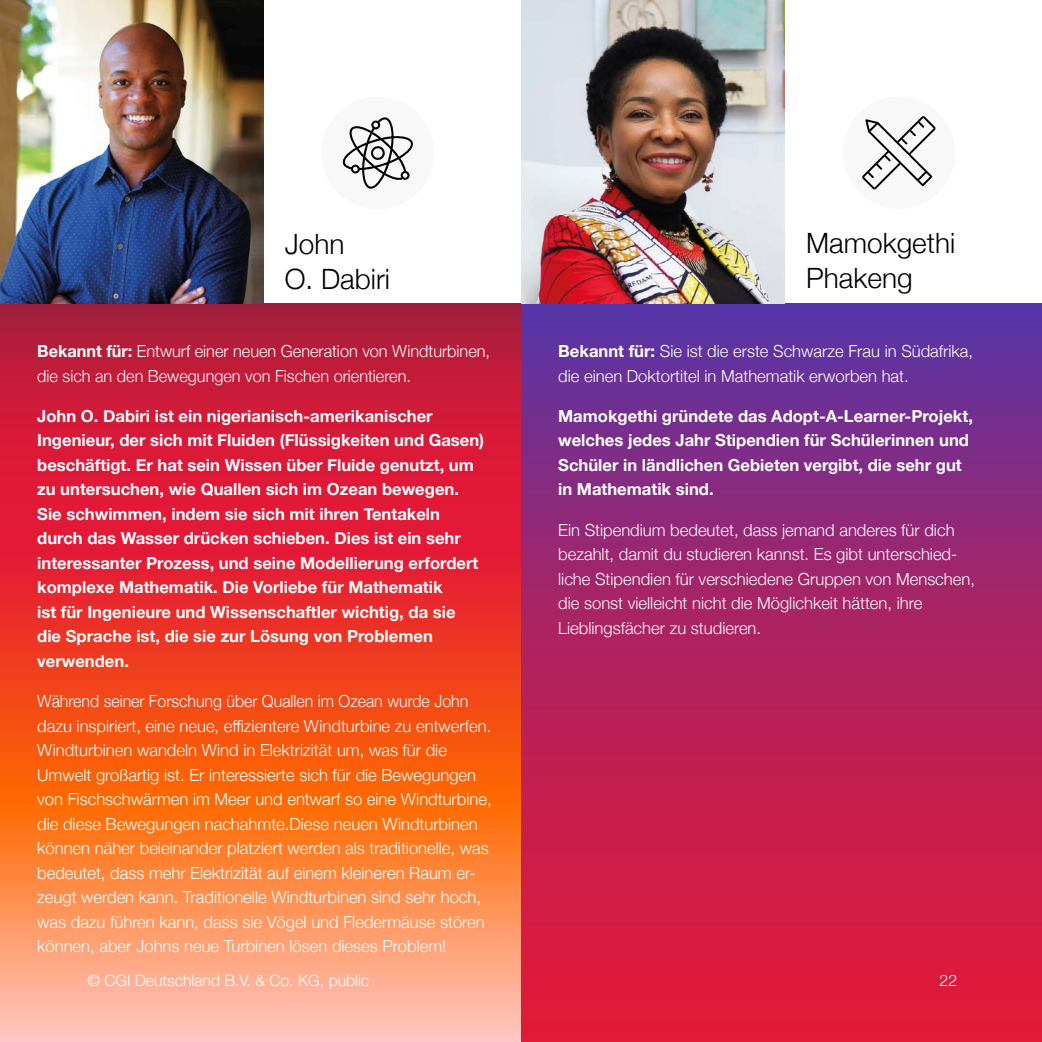
<style>
.page{position:relative;width:1042px;height:1042px;background:#fff}
.page>*{position:absolute;margin:0;border:0;box-sizing:border-box;transform-origin:0 0}
.t1{font:300 28px/35px "Helvetica Neue";color:#000}
.t2{font:700 16.62px/24.5px "Helvetica Neue";color:#fff}
.t3{font:300 16.62px/24.5px "Helvetica Neue";color:#fff;scale:.96 1}
.t4{font:300 16.62px/24.5px "Helvetica Neue";color:#fff}
.t5{font:300 15.75px "Helvetica Neue";color:#fff}
.s1{font-weight:700}
</style>
<div class="page">
<svg style="left:0;top:304px;width:521px;height:738px;background:#e9503c"></svg>
<div style="left:842px;top:96px;width:113px;height:113px;background:#f8f8f8;border-radius:50%"></div>
<div style="left:521px;top:304px;width:521px;height:738px;background:linear-gradient(to bottom,#63329d,#f0162c)"></div>
<svg style="left:862px;top:116px;width:74px;height:74px"></svg>
<div style="left:321px;top:97px;width:113px;height:112px;background:#f8f8f8;border-radius:50%"></div>
<svg style="left:342px;top:117px;width:71px;height:72px"></svg>
<img style="left:521px;top:0;width:263px;height:304px">
<img style="left:0;top:0;width:263px;height:304px">
<h1 class="t1" style="left:285px;top:224px;width:107px">John<br>O. Dabiri</h1>
<h1 class="t1" style="left:806px;top:223px;width:151px">Mamokgethi<br>Phakeng</h1>
<p class="t4" style="left:37px;top:338px;width:454px"><span class="s1">Bekannt für:</span> Entwurf einer neuen Generation von Windturbinen, die sich an den Bewegungen von Fischen orientieren.</p>
<p class="t2" style="left:37px;top:404px;width:448px">John O. Dabiri ist ein nigerianisch-amerikanischer Ingenieur, der sich mit Fluiden (Flüssigkeiten und Gasen) beschäftigt. Er hat sein Wissen über Fluide genutzt, um zu untersuchen, wie Quallen sich im Ozean bewegen.<br>Sie schwimmen, indem sie sich mit ihren Tentakeln durch das Wasser drücken schieben. Dies ist ein sehr interessanter Prozess, und seine Modellierung erfordert komplexe Mathematik. Die Vorliebe für Mathematik<br>ist für Ingenieure und Wissenschaftler wichtig, da sie<br>die Sprache ist, die sie zur Lösung von Problemen verwenden.</p>
<p class="t3" style="left:37px;top:688px;width:475px">Während seiner Forschung über Quallen im Ozean wurde John dazu inspiriert, eine neue, effizientere Windturbine zu entwerfen.<br>Windturbinen wandeln Wind in Elektrizität um, was für die Umwelt großartig ist. Er interessierte sich für die Bewegungen von Fischschwärmen im Meer und entwarf so eine Windturbine, die diese Bewegungen nachahmte.Diese neuen Windturbinen können näher beieinander platziert werden als traditionelle, was bedeutet, dass mehr Elektrizität auf einem kleineren Raum er&shy;zeugt werden kann. Traditionelle Windturbinen sind sehr hoch, was dazu führen kann, dass sie Vögel und Fledermäuse stören können, aber Johns neue Turbinen lösen dieses Problem!</p>
<p class="t5" style="left:88px;top:967px;width:283px">© CGI Deutschland B.V. &amp; Co. KG, public</p>
<p class="t5" style="left:939px;top:967px;width:19px">22</p>
<p class="t4" style="left:558px;top:338px;width:416px"><span class="s1">Bekannt für:</span> Sie ist die erste Schwarze Frau in Südafrika, die einen Doktortitel in Mathematik erworben hat.</p>
<p class="t2" style="left:558px;top:404px;width:416px">Mamokgethi gründete das Adopt-A-Learner-Projekt, welches jedes Jahr Stipendien für Schülerinnen und Schüler in ländlichen Gebieten vergibt, die sehr gut in Mathematik sind.</p>
<p class="t4" style="left:558px;top:516px;width:418px">Ein Stipendium bedeutet, dass jemand anderes für dich bezahlt, damit du studieren kannst. Es gibt unterschied&shy;liche Stipendien für verschiedene Gruppen von Menschen, die sonst vielleicht nicht die Möglichkeit hätten, ihre Lieblingsfächer zu studieren.</p>
</div>
